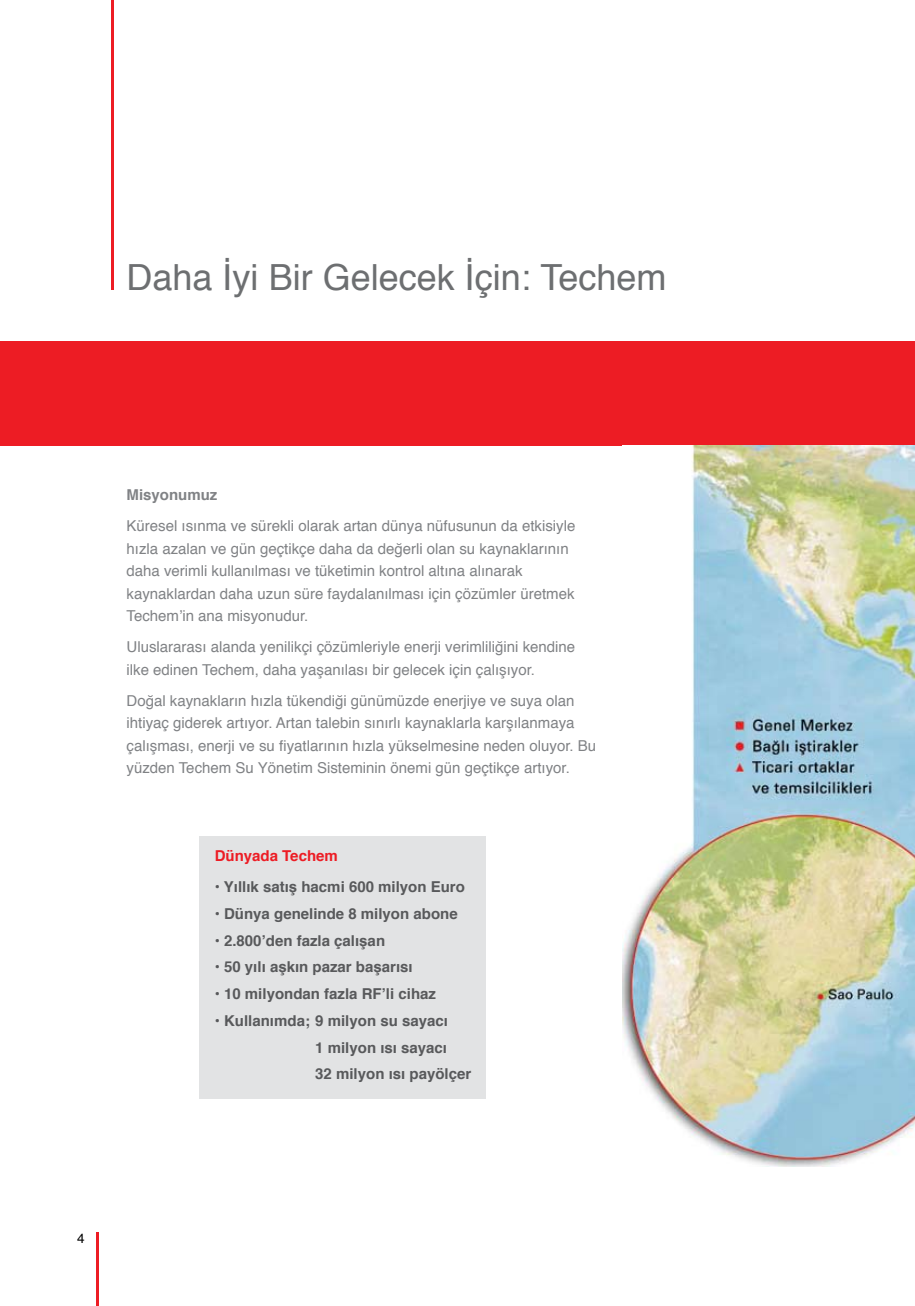
<style>
.page{position:relative;width:915px;height:1306px;background:#fff}
.page>*{position:absolute;margin:0;border:0;box-sizing:border-box;transform-origin:0 0}
.t1{font:36px "Helvetica";color:#6d6f71}
.t2{font:15px/22.5px "Helvetica";color:#808285}
.t3{font:700 15px/26.7px "Helvetica";color:#58595b}
.t4{font:700 15px "Helvetica";color:#ed1c24}
.t5{font:700 15px "Helvetica";color:#808285}
.t6{font:13.5px "Helvetica";color:#000}
</style>
<div class="page">
<div style="left:0;top:341px;width:914px;height:105px;background:#ed1c24"></div>
<hr style="left:111px;top:1px;width:3px;height:289px;background:#ed1c24">
<hr style="left:96px;top:1232px;width:3px;height:73px;background:#ed1c24">
<img style="left:622px;top:446px;width:292px;height:720px">
<div style="left:199px;top:836px;width:287px;height:262px;background:#e2e3e4"></div>
<h1 class="t1" style="left:126px;top:246px;width:541px">Daha İyi Bir Gelecek İçin: Techem</h1>
<p class="t5" style="left:126px;top:481px;width:92px">Misyonumuz</p>
<p class="t2" style="left:126px;top:514px;width:450px">Küresel ısınma ve sürekli olarak artan dünya nüfusunun da etkisiyle hızla azalan ve gün geçtikçe daha da değerli olan su kaynaklarının daha verimli kullanılması ve tüketimin kontrol altına alınarak kaynaklardan daha uzun süre faydalanılması için çözümler üretmek Techem’in ana misyonudur.</p>
<p class="t2" style="left:126px;top:635px;width:450px">Uluslararası alanda yenilikçi çözümleriyle enerji verimliliğini kendine ilke edinen Techem, daha yaşanılası bir gelecek için çalışıyor.</p>
<p class="t2" style="left:126px;top:688px;width:471px">Doğal kaynakların hızla tükendiği günümüzde enerjiye ve suya olan ihtiyaç giderek artıyor. Artan talebin sınırlı kaynaklarla karşılanmaya çalışması, enerji ve su fiyatlarının hızla yükselmesine neden oluyor. Bu yüzden Techem Su Yönetim Sisteminin önemi gün geçtikçe artıyor.</p>
<p class="t4" style="left:214px;top:842px;width:125px">Dünyada Techem</p>
<p class="t3" style="left:214px;top:872px;width:252px">• Yıllık satış hacmi 600 milyon Euro</p>
<p class="t3" style="left:214px;top:899px;width:244px">• Dünya genelinde 8 milyon abone</p>
<p class="t3" style="left:214px;top:926px;width:172px">• 2.800’den fazla çalışan</p>
<p class="t3" style="left:214px;top:952px;width:199px">• 50 yılı aşkın pazar başarısı</p>
<p class="t3" style="left:214px;top:979px;width:223px">• 10 milyondan fazla RF’li cihaz</p>
<p class="t3" style="left:315px;top:1006px;width:157px;text-indent:-100px">• Kullanımda; 9 milyon su sayacı<br>1 milyon ısı sayacı<br>32 milyon ısı payölçer</p>
<p class="t6" style="left:77px;top:1226px;width:9px">4</p>
</div>
